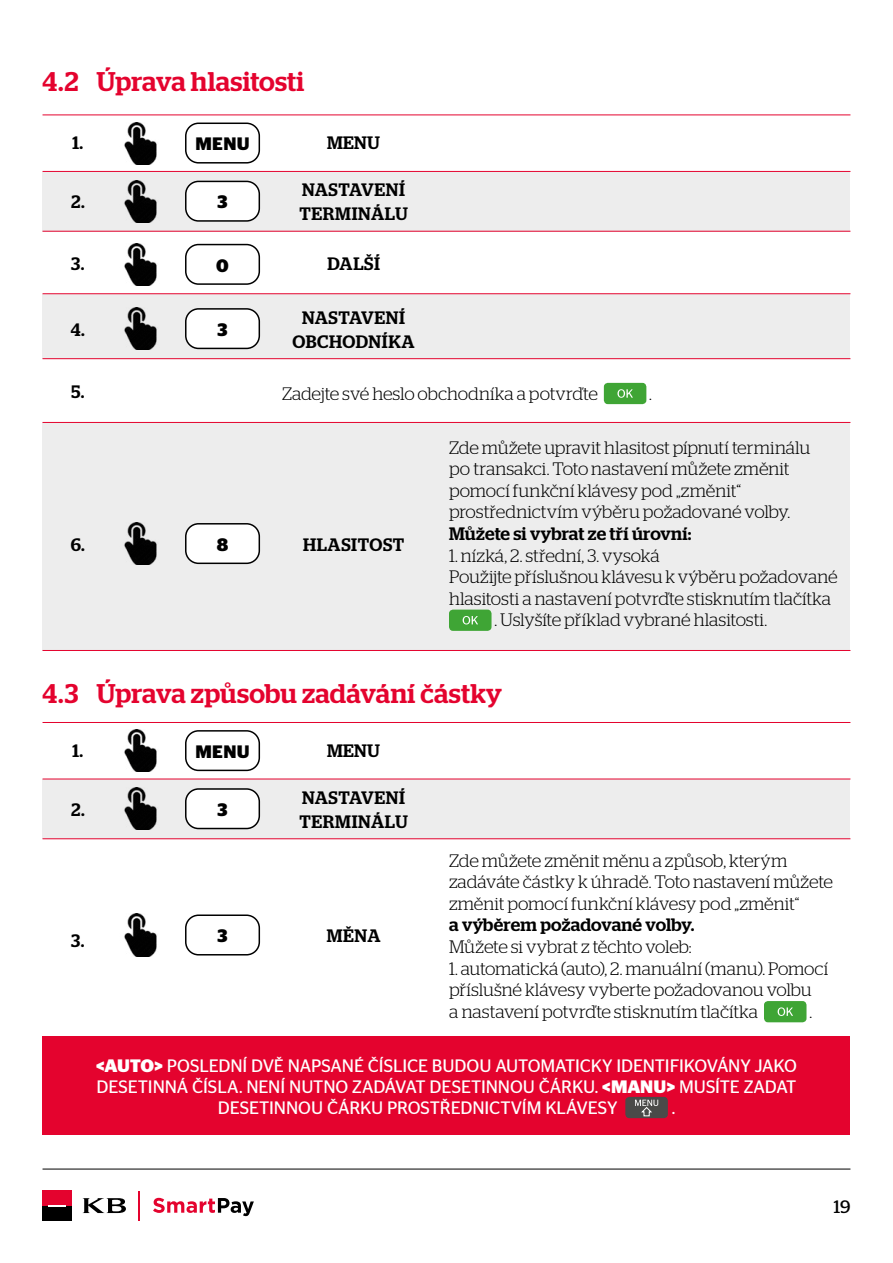
<style>
.page{position:relative;width:893px;height:1263px;background:#fff}
.page>*{position:absolute;margin:0;border:0;box-sizing:border-box;transform-origin:0 0}
.t1{font:500 27px "Stag";letter-spacing:.01em;color:#e4032e}
.t2{font:300 18px/21.6px "Stag";letter-spacing:-.005em;color:#000}
.t3{font:18px "Stag Sans";letter-spacing:-.005em;color:#fff}
.t4{font:500 18px/24px "Stag";letter-spacing:.015em;color:#000;text-align:center}
.t5{font:500 18px/24px "Stag";letter-spacing:.035em;color:#000}
.t6{font:700 18px "Stag Sans";letter-spacing:.02em;color:#000}
.t7{font:18px "Stag";color:#000}
.s1{font-weight:700}
</style>
<div class="page">
<svg style="left:83px;top:1198px;width:43px;height:15px"></svg>
<div style="left:43px;top:1191px;width:29px;height:15px;background:#e4032e"></div>
<div style="left:43px;top:1205px;width:29px;height:15px;background:#000"></div>
<svg style="left:49px;top:1205px;width:17px;height:2px"></svg>
<svg style="left:153px;top:1198px;width:101px;height:18px"></svg>
<hr style="left:138px;top:1191px;width:2px;height:29px;background:#e4032e">
<hr style="left:43px;top:1169px;width:807px;height:1px;background:#000">
<div style="left:43px;top:422px;width:807px;height:229px;background:#ededed"></div>
<hr style="left:43px;top:115px;width:807px;height:1px;background:#e4032e">
<hr style="left:43px;top:722px;width:807px;height:1px;background:#e4032e">
<div style="left:449px;top:610px;width:42px;height:21px;background:#3fa535;border-radius:4px"></div>
<svg style="left:463px;top:616px;width:15px;height:8px"></svg>
<div style="left:764px;top:1001px;width:42px;height:21px;background:#3fa535;border-radius:4px"></div>
<svg style="left:778px;top:1007px;width:15px;height:9px"></svg>
<div style="left:43px;top:1036px;width:807px;height:98px;background:#e4032e"></div>
<div style="left:625px;top:1097px;width:43px;height:21px;background:#4a4a49;border-radius:4px"></div>
<svg style="left:635px;top:1100px;width:23px;height:16px"></svg>
<div style="left:604px;top:383px;width:42px;height:21px;background:#3fa535;border-radius:4px"></div>
<svg style="left:617px;top:389px;width:16px;height:9px"></svg>
<div style="left:43px;top:172px;width:807px;height:59px;background:#ededed"></div>
<div style="left:43px;top:779px;width:807px;height:60px;background:#ededed"></div>
<div style="left:43px;top:294px;width:807px;height:65px;background:#ededed"></div>
<hr style="left:43px;top:171px;width:807px;height:1px;background:#e4032e">
<hr style="left:43px;top:779px;width:807px;height:1px;background:#e4032e">
<hr style="left:43px;top:231px;width:807px;height:1px;background:#e4032e">
<hr style="left:43px;top:838px;width:807px;height:1px;background:#e4032e">
<hr style="left:43px;top:293px;width:807px;height:1px;background:#e4032e">
<hr style="left:43px;top:358px;width:807px;height:1px;background:#e4032e">
<hr style="left:43px;top:422px;width:807px;height:1px;background:#e4032e">
<hr style="left:43px;top:650px;width:807px;height:1px;background:#e4032e">
<img style="left:124px;top:122px;width:33px;height:42px">
<img style="left:124px;top:730px;width:33px;height:42px">
<img style="left:124px;top:180px;width:33px;height:42px">
<img style="left:124px;top:788px;width:33px;height:42px">
<img style="left:124px;top:914px;width:33px;height:42px">
<img style="left:124px;top:307px;width:33px;height:43px">
<img style="left:124px;top:522px;width:33px;height:43px">
<img style="left:124px;top:243px;width:33px;height:43px">
<div style="left:185px;top:123px;width:75px;height:41px;border:2px solid #000;border-radius:13px"></div>
<div style="left:185px;top:730px;width:75px;height:41px;border:2px solid #000;border-radius:13px"></div>
<div style="left:186px;top:181px;width:73px;height:40px;background:#fff;border-radius:13px"></div>
<div style="left:185px;top:181px;width:75px;height:41px;border:2px solid #000;border-radius:13px"></div>
<div style="left:186px;top:789px;width:73px;height:39px;background:#fff;border-radius:13px"></div>
<div style="left:185px;top:788px;width:75px;height:41px;border:2px solid #000;border-radius:13px"></div>
<div style="left:185px;top:914px;width:75px;height:41px;border:2px solid #000;border-radius:13px"></div>
<div style="left:186px;top:309px;width:73px;height:39px;background:#fff;border-radius:13px"></div>
<div style="left:185px;top:308px;width:75px;height:41px;border:2px solid #000;border-radius:13px"></div>
<div style="left:186px;top:524px;width:73px;height:39px;background:#fff;border-radius:13px"></div>
<div style="left:185px;top:523px;width:75px;height:41px;border:2px solid #000;border-radius:13px"></div>
<div style="left:185px;top:244px;width:75px;height:41px;border:2px solid #000;border-radius:13px"></div>
<h1 class="t1" style="left:43px;top:65px;width:263px">4.2 Úprava hlasitosti</h1>
<p class="t4" style="left:72px;top:131px;width:12px">1.</p>
<p class="t6" style="left:195px;top:131px;width:56px">MENU</p>
<p class="t4" style="left:327px;top:131px;width:55px">MENU</p>
<p class="t4" style="left:71px;top:190px;width:15px">2.</p>
<p class="t6" style="left:217px;top:189px;width:12px">3</p>
<p class="t5" style="left:299px;top:178px;width:110px">NASTAVENÍ<br>TERMINÁLU</p>
<p class="t4" style="left:71px;top:252px;width:15px">3.</p>
<p class="t6" style="left:216px;top:252px;width:14px">0</p>
<p class="t4" style="left:327px;top:252px;width:54px">DALŠÍ</p>
<p class="t4" style="left:71px;top:317px;width:16px">4.</p>
<p class="t6" style="left:217px;top:316px;width:12px">3</p>
<p class="t4" style="left:292px;top:305px;width:124px">NASTAVENÍ<br>OBCHODNÍKA</p>
<p class="t4" style="left:71px;top:379px;width:15px">5.</p>
<p class="t2" style="left:282px;top:382px;width:317px">Zadejte své heslo obchodníka a potvrďte</p>
<p class="t2" style="left:649px;top:382px;width:4px">.</p>
<p class="t4" style="left:71px;top:532px;width:16px">6.</p>
<p class="t6" style="left:217px;top:531px;width:13px">8</p>
<p class="t4" style="left:303px;top:532px;width:103px">HLASITOST</p>
<p class="t2" style="left:449px;top:436px;width:363px">Zde můžete upravit hlasitost pípnutí terminálu po transakci. Toto nastavení můžete změnit pomocí funkční klávesy pod „změnit“ prostřednictvím výběru požadované volby.</p>
<p class="t4" style="left:449px;top:521px;width:244px">Můžete si vybrat ze tří úrovní:</p>
<p class="t2" style="left:449px;top:544px;width:212px">1. nízká, 2. střední, 3. vysoká</p>
<p class="t2" style="left:449px;top:566px;width:390px">Použijte příslušnou klávesu k výběru požadované</p>
<p class="t2" style="left:449px;top:587px;width:384px">hlasitosti a nastavení potvrďte stisknutím tlačítka</p>
<p class="t2" style="left:494px;top:609px;width:274px">. Uslyšíte příklad vybrané hlasitosti.</p>
<h1 class="t1" style="left:43px;top:677px;width:461px">4.3 Úprava způsobu zadávání částky</h1>
<p class="t4" style="left:72px;top:738px;width:12px">1.</p>
<p class="t6" style="left:195px;top:738px;width:56px">MENU</p>
<p class="t4" style="left:327px;top:738px;width:55px">MENU</p>
<p class="t4" style="left:71px;top:797px;width:15px">2.</p>
<p class="t6" style="left:217px;top:796px;width:12px">3</p>
<p class="t5" style="left:299px;top:785px;width:110px">NASTAVENÍ<br>TERMINÁLU</p>
<p class="t4" style="left:71px;top:928px;width:15px">3.</p>
<p class="t6" style="left:217px;top:922px;width:12px">3</p>
<p class="t4" style="left:327px;top:924px;width:55px">MĚNA</p>
<p class="t2" style="left:449px;top:849px;width:386px">Zde můžete změnit měnu a způsob, kterým zadáváte částky k úhradě. Toto nastavení můžete změnit pomocí funkční klávesy pod „změnit“</p>
<p class="t4" style="left:449px;top:913px;width:247px">a výběrem požadované volby.</p>
<p class="t2" style="left:449px;top:936px;width:244px">Můžete si vybrat z těchto voleb:</p>
<p class="t2" style="left:449px;top:957px;width:381px">1. automatická (auto), 2. manuální (manu). Pomocí příslušné klávesy vyberte požadovanou volbu<br>a nastavení potvrďte stisknutím tlačítka</p>
<p class="t2" style="left:809px;top:1000px;width:4px">.</p>
<p class="t3" style="left:96px;top:1053px;width:702px"><span class="s1">&lt;AUTO&gt;</span> POSLEDNÍ DVĚ NAPSANÉ ČÍSLICE BUDOU AUTOMATICKY IDENTIFIKOVÁNY JAKO</p>
<p class="t3" style="left:96px;top:1074px;width:702px">DESETINNÁ ČÍSLA. NENÍ NUTNO ZADÁVAT DESETINNOU ČÁRKU. <span class="s1">&lt;MANU&gt;</span> MUSÍTE ZADAT</p>
<p class="t3" style="left:218px;top:1095px;width:401px">DESETINNOU ČÁRKU PROSTŘEDNICTVÍM KLÁVESY</p>
<p class="t3" style="left:672px;top:1095px;width:5px">.</p>
<p class="t7" style="left:834px;top:1196px;width:18px">19</p>
</div>
